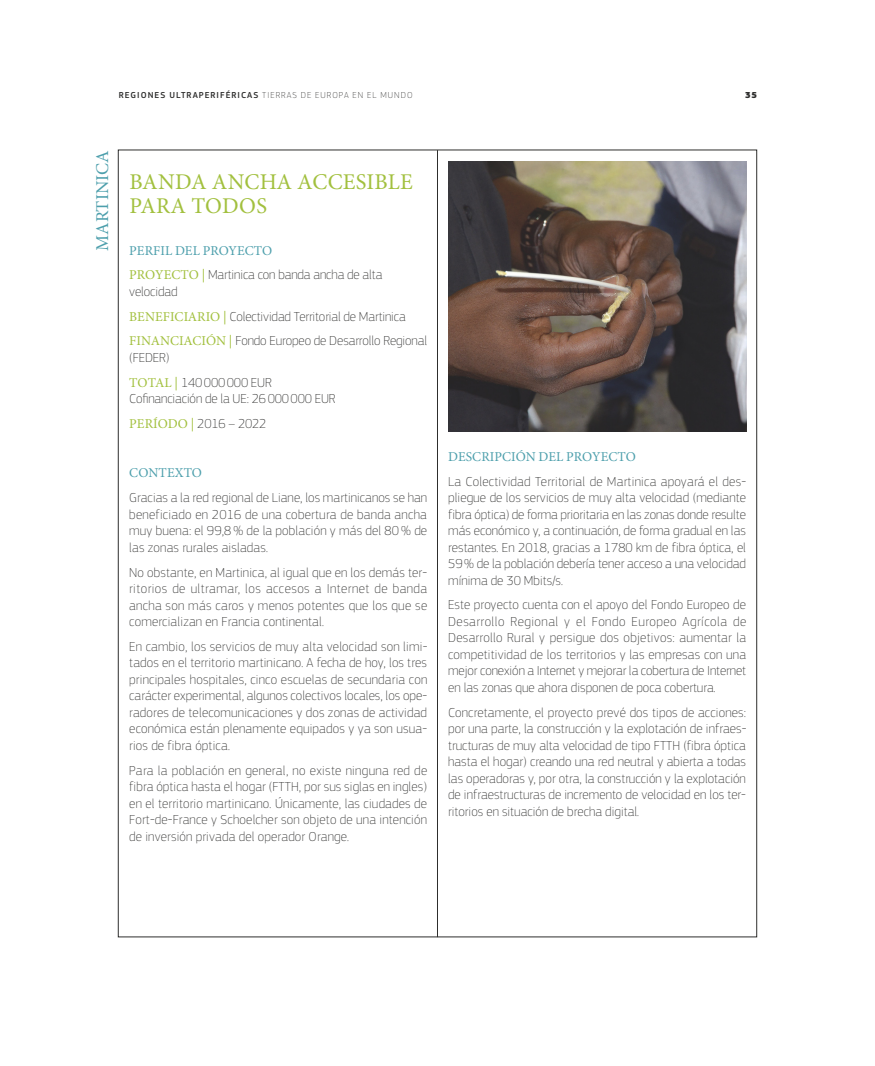
<style>
.page{position:relative;width:875px;height:1066px;background:#fff}
.page>*{position:absolute;margin:0;border:0;box-sizing:border-box;transform-origin:0 0}
.t1{font:22.5px/24.8px "Minion Pro";letter-spacing:.01em;color:#a2c03e}
.t2{font:18px "Minion Pro";letter-spacing:.005em;color:#4d9fac}
.t3{font:100 13.5px/16.5px "EC Square Sans Pro";letter-spacing:.005em;color:#2e2e2d;text-align:justify}
.t4{font:13.5px "Minion Pro";letter-spacing:.005em;color:#4d9fac}
.t5{font:500 9px "EC Square Sans Pro";letter-spacing:.115em;color:#2e2e2d}
.t6{font:900 9px "EC Square Sans Pro";color:#2e2e2d}
.s1{font-weight:100}
.s2{font-family:"Minion Pro";font-weight:400;color:#a2c03e}
</style>
<div class="page">
<hr style="left:437px;top:150px;width:1px;height:787px;background:#2e2e2d">
<img style="left:448px;top:161px;width:297px;height:270px">
<p class="t5" style="left:119px;top:90px;width:295px">REGIONES ULTRAPERIFÉRICAS <span class="s1">TIERRAS DE EUROPA EN EL MUNDO</span></p>
<p class="t6" style="left:744px;top:89px;width:13px">35</p>
<h2 class="t2" style="left:90px;top:251px;width:102px;rotate:-90deg">MARTINICA</h2>
<h1 class="t1" style="left:129px;top:169px;width:285px">BANDA ANCHA ACCESIBLE<br>PARA TODOS</h1>
<p class="t4" style="left:129px;top:241px;width:144px">PERFIL DEL PROYECTO</p>
<p class="t3" style="left:129px;top:266px;width:254px"><span class="s2">PROYECTO |</span> Martinica con banda ancha de alta velocidad</p>
<p class="t3" style="left:129px;top:303px;width:299px;line-height:24.8px"><span class="s2">BENEFICIARIO |</span> Colectividad Territorial de Martinica<br><span class="s2">FINANCIACIÓN |</span> Fondo Europeo de Desarrollo Regional</p>
<p class="t3" style="left:129px;top:345px;width:144px;line-height:24.8px">(FEDER)<br><span class="s2">TOTAL |</span> 140000000 EUR</p>
<p class="t3" style="left:129px;top:386px;width:208px;line-height:24.8px">Cofinanciación de la UE: 26000000 EUR<br><span class="s2">PERÍODO |</span> 2016 – 2022</p>
<p class="t4" style="left:129px;top:464px;width:74px">CONTEXTO</p>
<p class="t3" style="left:129px;top:489px;width:299px">Gracias a la red regional de Liane, los martinicanos se han beneficiado en 2016 de una cobertura de banda ancha muy buena: el 99,8 % de la población y más del 80 % de las zonas rurales aisladas.</p>
<p class="t3" style="left:129px;top:563px;width:299px">No obstante, en Martinica, al igual que en los demás ter&shy;ritorios de ultramar, los accesos a Internet de banda ancha son más caros y menos potentes que los que se comercializan en Francia continental.</p>
<p class="t3" style="left:129px;top:638px;width:299px">En cambio, los servicios de muy alta velocidad son limi&shy;tados en el territorio martinicano. A fecha de hoy, los tres principales hospitales, cinco escuelas de secundaria con carácter experimental, algunos colectivos locales, los ope&shy;radores de telecomunicaciones y dos zonas de actividad económica están plenamente equipados y ya son usua&shy;rios de fibra óptica.</p>
<p class="t3" style="left:129px;top:761px;width:299px">Para la población en general, no existe ninguna red de fibra óptica hasta el hogar (FTTH, por sus siglas en ingles) en el territorio martinicano. Únicamente, las ciudades de Fort-de-France y Schoelcher son objeto de una intención de inversión privada del operador Orange.</p>
<p class="t4" style="left:448px;top:447px;width:189px">DESCRIPCIÓN DEL PROYECTO</p>
<p class="t3" style="left:448px;top:472px;width:299px">La Colectividad Territorial de Martinica apoyará el des&shy;pliegue de los servicios de muy alta velocidad (mediante fibra óptica) de forma prioritaria en las zonas donde resulte más económico y, a continuación, de forma gradual en las restantes. En 2018, gracias a 1780 km de fibra óptica, el 59% de la población debería tener acceso a una velocidad mínima de 30 Mbits/s.</p>
<p class="t3" style="left:448px;top:596px;width:299px">Este proyecto cuenta con el apoyo del Fondo Europeo de Desarrollo Regional y el Fondo Europeo Agrícola de Desarrollo Rural y persigue dos objetivos: aumentar la competitividad de los territorios y las empresas con una mejor conexión a Internet y mejorar la cobertura de Internet en las zonas que ahora disponen de poca cobertura.</p>
<p class="t3" style="left:448px;top:703px;width:299px">Concretamente, el proyecto prevé dos tipos de acciones: por una parte, la construcción y la explotación de infraes&shy;tructuras de muy alta velocidad de tipo FTTH (fibra óptica hasta el hogar) creando una red neutral y abierta a todas las operadoras y, por otra, la construcción y la explotación de infraestructuras de incremento de velocidad en los ter&shy;ritorios en situación de brecha digital.</p>
</div>
